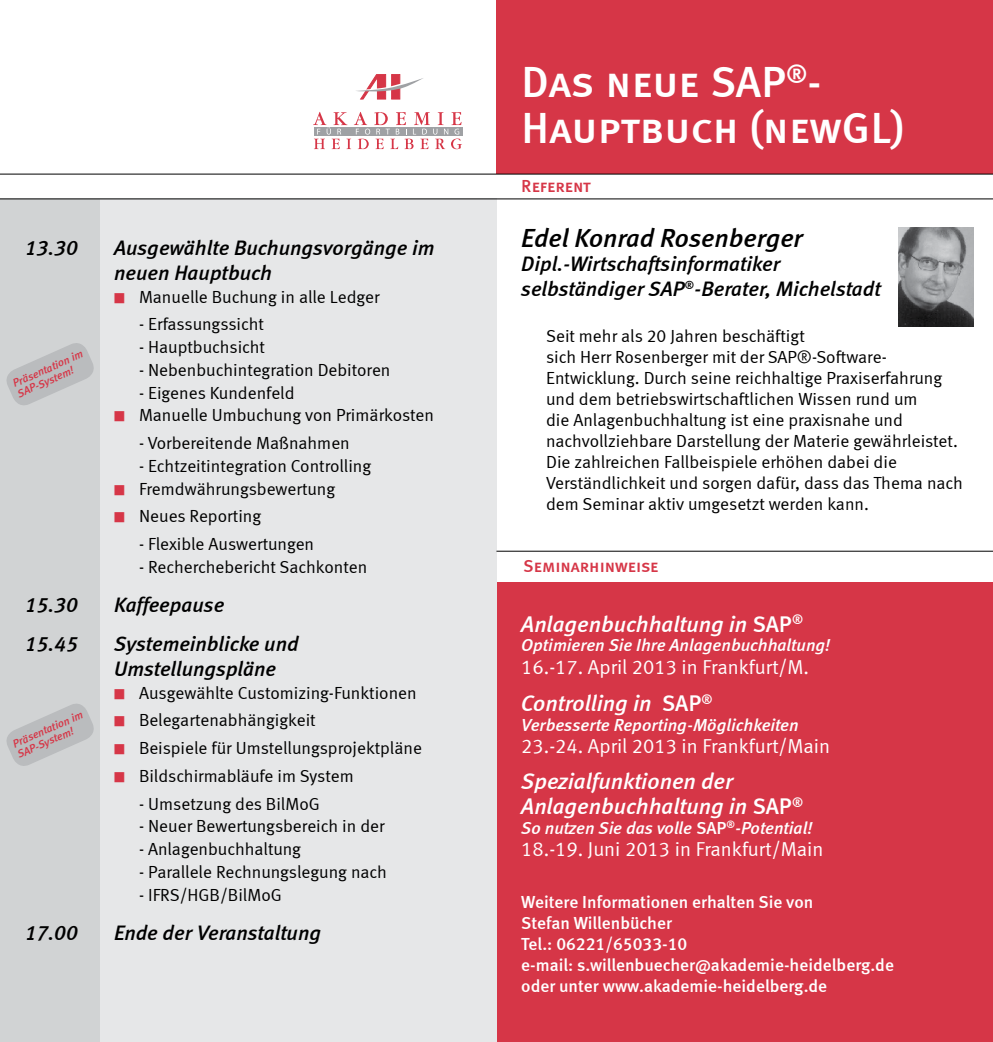
<style>
.page{position:relative;width:993px;height:1042px;background:#fff}
.page>*{position:absolute;margin:0;border:0;box-sizing:border-box;transform-origin:0 0}
.t1{font:43.75px/45.5px "Meta Medium LF Caps";color:#fff}
.t2{font:italic 26.25px "Meta Medium LF";color:#000}
.t3{font:italic 22.75px/25.2px "Meta Medium LF";color:#fff}
.t4{font:italic 21px/24.5px "Meta Medium LF";color:#000}
.t5{font:20.12px "Meta Normal LF";color:#fff}
.t6{font:17.5px "Meta Normal";color:#000}
.t7{font:17.5px/21px "Meta Normal LF";color:#000}
.t8{font:17.5px/21px "Meta Medium LF";color:#fff}
.t9{font:italic 17.5px "Meta Medium LF";color:#fff}
.t10{font:17.5px "Meta Medium LF Caps";color:#d63647}
.t11{font:italic 11.2px/11.2px "Meta Medium LF";color:#d63647}
.s1{color:#d63647}
.s2{font-family:"Meta Medium LF Caps";font-style:normal}
</style>
<div class="page">
<div style="left:496px;top:582px;width:496px;height:460px;background:#d63647"></div>
<div style="left:496px;top:0;width:496px;height:174px;background:#d63647"></div>
<svg style="left:356px;top:74px;width:67px;height:25px"></svg>
<svg style="left:313px;top:112px;width:149px;height:37px"></svg>
<div style="left:0;top:198px;width:496px;height:844px;background:#e6e7e8"></div>
<div style="left:0;top:199px;width:99px;height:843px;background:#d1d3d4"></div>
<hr style="left:0;top:198px;width:992px;height:1px;background:#000">
<hr style="left:496px;top:551px;width:496px;height:1px;background:#000">
<hr style="left:0;top:174px;width:992px;height:1px;background:#000">
<img style="left:898px;top:227px;width:74px;height:99px">
<svg style="left:6px;top:343px;width:88px;height:62px"></svg>
<svg style="left:6px;top:704px;width:88px;height:62px"></svg>
<p class="t4" style="left:25px;top:235px;width:54px">13.30</p>
<p class="t4" style="left:114px;top:235px;width:321px">Ausgewählte Buchungsvorgänge im neuen Hauptbuch</p>
<p class="t6" style="left:114px;top:286px;width:267px"><span class="s1">■</span> Manuelle Buchung in alle Ledger</p>
<p class="t6" style="left:139px;top:314px;width:126px">- Erfassungssicht</p>
<p class="t6" style="left:139px;top:337px;width:127px">- Hauptbuchsicht</p>
<p class="t6" style="left:139px;top:359px;width:253px">- Nebenbuchintegration Debitoren</p>
<p class="t6" style="left:139px;top:382px;width:157px">- Eigenes Kundenfeld</p>
<p class="t6" style="left:114px;top:405px;width:321px"><span class="s1">■</span> Manuelle Umbuchung von Primärkosten</p>
<p class="t6" style="left:139px;top:433px;width:212px">- Vorbereitende Maßnahmen</p>
<p class="t6" style="left:139px;top:455px;width:234px">- Echtzeitintegration Controlling</p>
<p class="t6" style="left:114px;top:478px;width:222px"><span class="s1">■</span> Fremdwährungsbewertung</p>
<p class="t6" style="left:114px;top:506px;width:148px"><span class="s1">■</span> Neues Reporting</p>
<p class="t6" style="left:139px;top:534px;width:177px">- Flexible Auswertungen</p>
<p class="t6" style="left:139px;top:556px;width:230px">- Recherchebericht Sachkonten</p>
<p class="t4" style="left:25px;top:592px;width:54px">15.30</p>
<p class="t4" style="left:114px;top:592px;width:112px">Kaffeepause</p>
<p class="t4" style="left:25px;top:631px;width:54px">15.45</p>
<p class="t4" style="left:114px;top:631px;width:186px">Systemeinblicke und<br>Umstellungspläne</p>
<p class="t6" style="left:114px;top:682px;width:304px"><span class="s1">■</span> Ausgewählte Customizing-Funktionen</p>
<p class="t6" style="left:114px;top:710px;width:203px"><span class="s1">■</span> Belegartenabhängigkeit</p>
<p class="t6" style="left:114px;top:738px;width:309px"><span class="s1">■</span> Beispiele für Umstellungsprojektpläne</p>
<p class="t6" style="left:114px;top:766px;width:241px"><span class="s1">■</span> Bildschirmabläufe im System</p>
<p class="t6" style="left:139px;top:793px;width:182px">- Umsetzung des BilMoG</p>
<p class="t6" style="left:139px;top:816px;width:247px">- Neuer Bewertungsbereich in der</p>
<p class="t6" style="left:139px;top:839px;width:163px">- Anlagenbuchhaltung</p>
<p class="t6" style="left:139px;top:861px;width:249px">- Parallele Rechnungslegung nach</p>
<p class="t6" style="left:139px;top:884px;width:144px">- IFRS/HGB/BilMoG</p>
<p class="t4" style="left:25px;top:920px;width:54px">17.00</p>
<p class="t4" style="left:114px;top:920px;width:208px">Ende der Veranstaltung</p>
<p class="t11" style="left:11px;top:378px;width:77px;rotate:-24deg">Präsentation im<br>SAP-System!</p>
<p class="t11" style="left:11px;top:739px;width:77px;rotate:-24deg">Präsentation im<br>SAP-System!</p>
<h1 class="t1" style="left:521px;top:59px;width:384px">Das neue SAP<sup>®</sup>-<br>Hauptbuch (newGL)</h1>
<p class="t10" style="left:521px;top:176px;width:71px">Referent</p>
<h2 class="t2" style="left:521px;top:222px;width:283px">Edel Konrad Rosenberger</h2>
<p class="t4" style="left:521px;top:251px;width:361px">Dipl.-Wirtschaftsinformatiker selbständiger SAP<sup>®</sup>-Berater, Michelstadt</p>
<p class="t7" style="left:546px;top:325px;width:418px">Seit mehr als 20 Jahren beschäftigt<br>sich Herr Rosenberger mit der SAP®-Software-Entwicklung. Durch seine reichhaltige Praxiserfahrung und dem betriebswirtschaftlichen Wissen rund um<br>die Anlagenbuchhaltung ist eine praxisnahe und nachvollziehbare Darstellung der Materie gewährleistet.<br>Die zahlreichen Fallbeispiele erhöhen dabei die Verständlichkeit und sorgen dafür, dass das Thema nach dem Seminar aktiv umgesetzt werden kann.</p>
<p class="t10" style="left:523px;top:555px;width:137px">Seminarhinweise</p>
<h3 class="t3" style="left:521px;top:611px;width:283px">Anlagenbuchhaltung in <span class="s2">SAP</span><sup>®</sup></h3>
<p class="t9" style="left:521px;top:634px;width:310px">Optimieren Sie Ihre Anlagenbuchhaltung!</p>
<p class="t5" style="left:521px;top:655px;width:289px">16.-17. April 2013 in Frankfurt/M.</p>
<h3 class="t3" style="left:521px;top:690px;width:193px">Controlling in <span class="s2">SAP</span><sup>®</sup></h3>
<p class="t9" style="left:521px;top:714px;width:279px">Verbesserte Reporting-Möglichkeiten</p>
<p class="t5" style="left:521px;top:734px;width:310px">23.-24. April 2013 in Frankfurt/Main</p>
<h3 class="t3" style="left:521px;top:768px;width:283px">Spezialfunktionen der<br>Anlagenbuchhaltung in <span class="s2">SAP</span><sup>®</sup></h3>
<p class="t9" style="left:521px;top:817px;width:293px">So nutzen Sie das volle <span class="s2">SAP</span><sup>®</sup>-Potential!</p>
<p class="t5" style="left:521px;top:838px;width:303px">18.-19. Juni 2013 in Frankfurt/Main</p>
<p class="t8" style="left:521px;top:891px;width:374px">Weitere Informationen erhalten Sie von<br>Stefan Willenbücher<br>Tel.: 06221/65033-10<br>e-mail: s.willenbuecher@akademie-heidelberg.de oder unter www.akademie-heidelberg.de</p>
</div>
